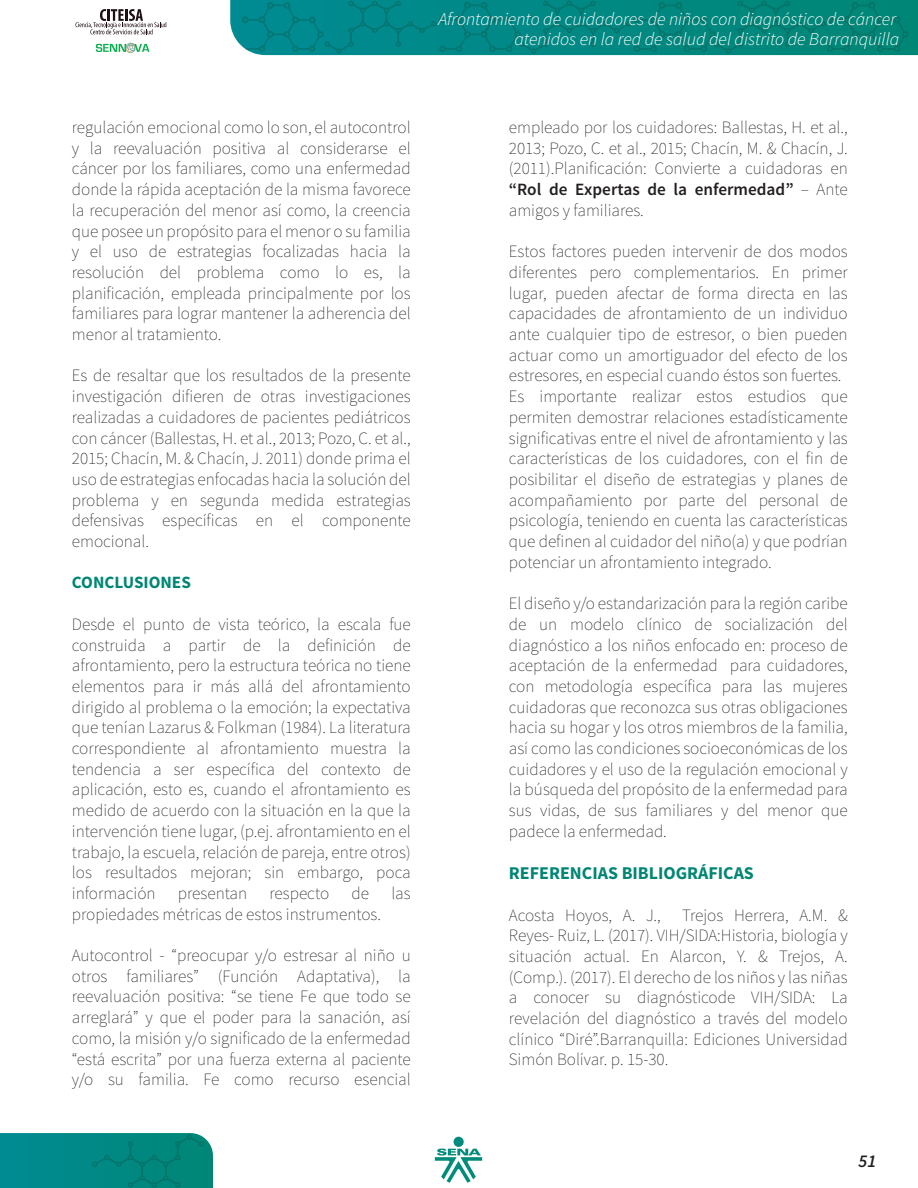
<style>
.page{position:relative;width:918px;height:1188px;background:#fff}
.page>*{position:absolute;margin:0;border:0;box-sizing:border-box;transform-origin:0 0}
.t1{font:italic 300 18px/19.5px "Source Sans Pro";color:#fff;text-align:right}
.t2{font:700 18px "Source Sans Pro";color:#008674}
.t3{font:italic 600 18px "Source Sans Pro";color:#231f20}
.t4{font:200 17.25px/20.7px "Source Sans Pro";color:#231f20;text-align:justify}
.t5{font:700 17.25px "Source Sans Pro";color:#008674}
.s1{font-weight:600}
</style>
<div class="page">
<svg style="left:96px;top:43px;width:54px;height:10px"></svg>
<svg style="left:75px;top:9px;width:91px;height:25px"></svg>
<svg style="left:230px;top:0;width:688px;height:55px;background:#028782"></svg>
<svg style="left:0;top:1133px;width:213px;height:55px;background:#028984"></svg>
<div style="left:454px;top:1137px;width:10px;height:10px;background:#008c7c;border-radius:50%"></div>
<svg style="left:435px;top:1149px;width:47px;height:34px"></svg>
<p class="t1" style="left:438px;top:10px;width:462px">Afrontamiento de cuidadores de niños con diagnóstico de cáncer atenidos en la red de salud del distrito de Barranquilla</p>
<p class="t4" style="left:72px;top:117px;width:340px">regulación emocional como lo son, el autocontrol y la reevaluación positiva al considerarse el cáncer por los familiares, como una enfermedad donde la rápida aceptación de la misma favorece la recuperación del menor así como, la creencia que posee un propósito para el menor o su familia y el uso de estrategias focalizadas hacia la resolución del problema como lo es, la planificación, empleada principalmente por los familiares para lograr mantener la adherencia del menor al tratamiento.</p>
<p class="t4" style="left:72px;top:365px;width:340px">Es de resaltar que los resultados de la presente investigación difieren de otras investigaciones realizadas a cuidadores de pacientes pediátricos con cáncer (Ballestas, H. et al., 2013; Pozo, C. et al., 2015; Chacín, M. &amp; Chacín, J. 2011) donde prima el uso de estrategias enfocadas hacia la solución del problema y en segunda medida estrategias defensivas específicas en el componente emocional.</p>
<p class="t5" style="left:72px;top:572px;width:121px">CONCLUSIONES</p>
<p class="t4" style="left:72px;top:614px;width:340px">Desde el punto de vista teórico, la escala fue construida a partir de la definición de afrontamiento, pero la estructura teórica no tiene elementos para ir más allá del afrontamiento dirigido al problema o la emoción; la expectativa que tenían Lazarus &amp; Folkman (1984). La literatura correspondiente al afrontamiento muestra la tendencia a ser específica del contexto de aplicación, esto es, cuando el afrontamiento es medido de acuerdo con la situación en la que la intervención tiene lugar, (p.ej. afrontamiento en el trabajo, la escuela, relación de pareja, entre otros) los resultados mejoran; sin embargo, poca información</p>
<p class="t4" style="left:178px;top:883px;width:71px">presentan</p>
<p class="t4" style="left:269px;top:883px;width:61px">respecto</p>
<p class="t4" style="left:352px;top:883px;width:19px">de</p>
<p class="t4" style="left:391px;top:883px;width:21px">las</p>
<p class="t4" style="left:72px;top:904px;width:311px">propiedades métricas de estos instrumentos.</p>
<p class="t4" style="left:72px;top:945px;width:340px">Autocontrol - “preocupar y/o estresar al niño u otros familiares” (Función Adaptativa), la reevaluación positiva: “se tiene Fe que todo se arreglará” y que el poder para la sanación, así como, la misión y/o significado de la enfermedad “está escrita” por una fuerza externa al paciente y/o su familia. Fe como recurso esencial</p>
<p class="t4" style="left:509px;top:117px;width:340px">empleado por los cuidadores: Ballestas, H. et al., 2013; Pozo, C. et al., 2015; Chacín, M. &amp; Chacín, J. (2011).Planificación: Convierte a cuidadoras en <span class="s1">“Rol de Expertas de la enfermedad”</span> – Ante amigos y familiares.</p>
<p class="t4" style="left:509px;top:241px;width:340px;text-align:left">Estos factores pueden intervenir de dos modos diferentes pero complementarios. En primer lugar, pueden afectar de forma directa en las capacidades de afrontamiento de un individuo ante cualquier tipo de estresor, o bien pueden actuar como un amortiguador del efecto de los estresores, en especial cuando éstos son fuertes.<br>Es importante realizar estos estudios que permiten demostrar relaciones estadísticamente significativas entre el nivel de afrontamiento y las características de los cuidadores, con el fin de posibilitar el diseño de estrategias y planes de acompañamiento por parte del personal de psicología, teniendo en cuenta las características que definen al cuidador del niño(a) y que podrían potenciar un afrontamiento integrado.</p>
<p class="t4" style="left:509px;top:593px;width:340px">El diseño y/o estandarización para la región caribe de un modelo clínico de socialización del diagnóstico a los niños enfocado en: proceso de aceptación de la enfermedad para cuidadores, con metodología específica para las mujeres cuidadoras que reconozca sus otras obligaciones hacia su hogar y los otros miembros de la familia, así como las condiciones socioeconómicas de los cuidadores y el uso de la regulación emocional y la búsqueda del propósito de la enfermedad para sus vidas, de sus familiares y del menor que padece la enfermedad.</p>
<p class="t2" style="left:509px;top:862px;width:247px">REFERENCIAS BIBLIOGRÁFICAS</p>
<p class="t4" style="left:509px;top:904px;width:340px">Acosta Hoyos, A. J., Trejos Herrera, A.M. &amp; Reyes- Ruiz, L. (2017). VIH/SIDA:Historia, biología y situación actual. En Alarcon, Y. &amp; Trejos, A. (Comp.). (2017). El derecho de los niños y las niñas a conocer su diagnósticode VIH/SIDA: La revelación del diagnóstico a través del modelo clínico “Diré”.Barranquilla: Ediciones Universidad Simón Bolívar. p. 15-30.</p>
<p class="t3" style="left:859px;top:1150px;width:19px">51</p>
</div>
